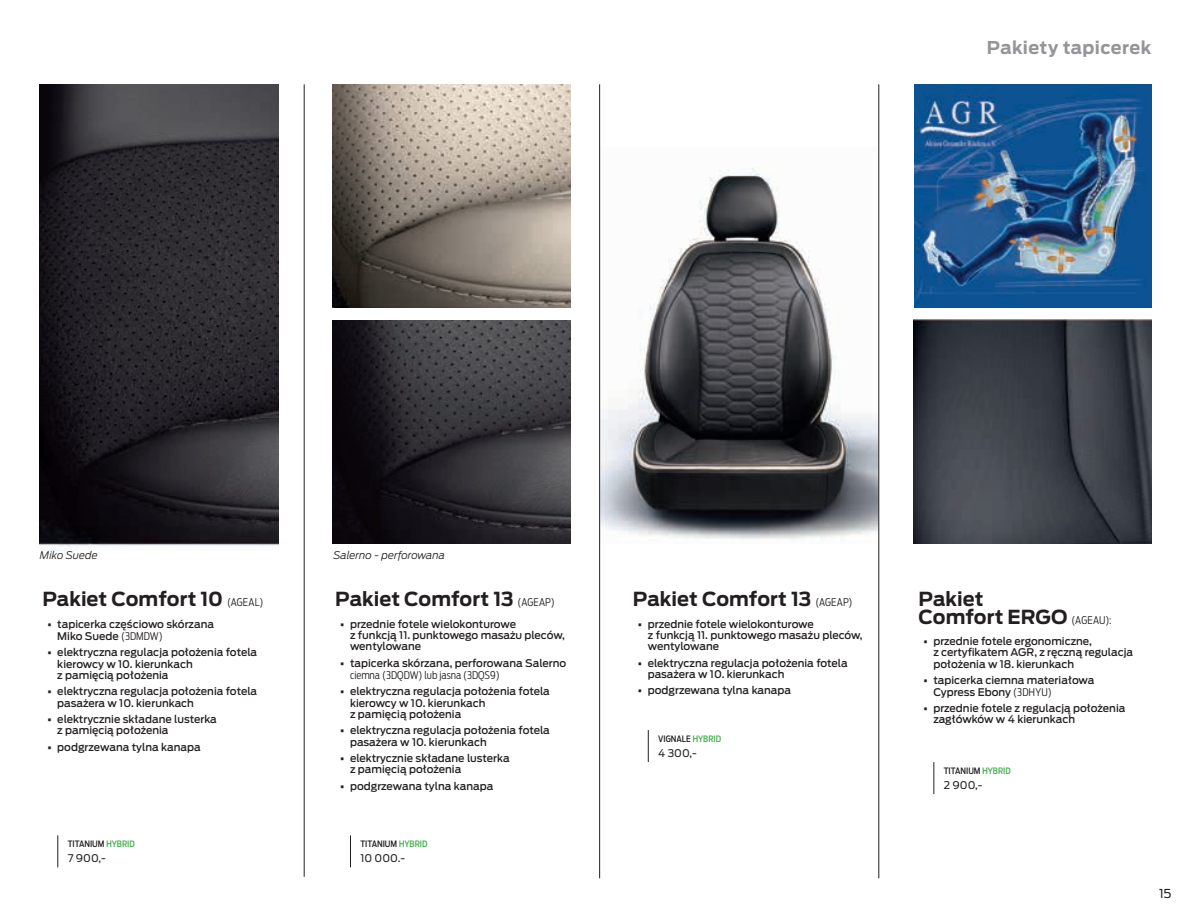
<style>
.page{position:relative;width:1191px;height:918px;background:#fff}
.page>*{position:absolute;margin:0;border:0;box-sizing:border-box;transform-origin:0 0}
.t1{font:700 19.25px/17.5px "Ford Antenna";color:#231f20}
.t2{font:700 17.5px "Ford Antenna";letter-spacing:.02em;color:#939598}
.t3{font:12.25px "Ford Antenna";color:#231f20}
.t4{font:500 10.5px/11.4px "Ford Antenna";color:#231f20}
.t5{font:300 10.5px "Ford Antenna Cond";color:#231f20}
.t6{font:italic 300 10.5px "Ford Antenna";color:#231f20}
.t7{font:10.5px "Ford Antenna";color:#231f20}
.t8{font:500 8.75px "Ford Antenna Cond";color:#231f20}
.s1{font-family:"Ford Antenna Cond";font-weight:300;font-size:10.5px}
.s2{font-weight:900}
.s3{font-family:"Ford Antenna Cond";font-weight:300}
.s4{color:#40ae49}
</style>
<div class="page">
<img style="left:40px;top:84px;width:238px;height:466px">
<img style="left:333px;top:84px;width:238px;height:224px">
<img style="left:914px;top:84px;width:237px;height:224px">
<img style="left:333px;top:320px;width:238px;height:223px">
<hr style="left:304px;top:84px;width:1px;height:793px;background:#231f20">
<img style="left:600px;top:148px;width:278px;height:395px">
<hr style="left:599px;top:84px;width:1px;height:794px;background:#231f20">
<hr style="left:878px;top:84px;width:1px;height:794px;background:#231f20">
<hr style="left:57px;top:835px;width:1px;height:32px;background:#231f20">
<hr style="left:350px;top:835px;width:1px;height:32px;background:#231f20">
<hr style="left:648px;top:730px;width:1px;height:32px;background:#231f20">
<hr style="left:933px;top:762px;width:1px;height:32px;background:#231f20">
<img style="left:913px;top:320px;width:238px;height:223px">
<h2 class="t2" style="left:987px;top:32px;width:166px">Pakiety tapicerek</h2>
<p class="t6" style="left:40px;top:546px;width:59px">Miko Suede</p>
<p class="t6" style="left:333px;top:546px;width:113px">Salerno - perforowana</p>
<h1 class="t1" style="left:42px;top:588px;width:222px">Pakiet Comfort 10 <span class="s1">(AGEAL)</span></h1>
<p class="t4" style="left:57px;top:616px;width:158px;line-height:12.2px;text-indent:-10px"><span class="s2">•</span> tapicerka częściowo skórzana<br>Miko Suede <span class="s3">(3DMDW)</span></p>
<p class="t4" style="left:57px;top:645px;width:201px;text-indent:-10px"><span class="s2">•</span> elektryczna regulacja położenia fotela kierowcy w 10. kierunkach<br>z pamięcią położenia</p>
<p class="t4" style="left:57px;top:684px;width:201px;text-indent:-10px"><span class="s2">•</span> elektryczna regulacja położenia fotela pasażera w 10. kierunkach</p>
<p class="t4" style="left:57px;top:712px;width:161px;text-indent:-10px"><span class="s2">•</span> elektrycznie składane lusterka z pamięcią położenia</p>
<p class="t4" style="left:47px;top:740px;width:155px"><span class="s2">•</span> podgrzewana tylna kanapa</p>
<p class="t8" style="left:68px;top:836px;width:69px">TITANIUM <span class="s4">HYBRID</span></p>
<p class="t7" style="left:68px;top:849px;width:40px">7 900,-</p>
<h1 class="t1" style="left:335px;top:588px;width:221px">Pakiet Comfort 13 <span class="s1">(AGEAP)</span></h1>
<p class="t4" style="left:350px;top:617px;width:216px;text-indent:-10px"><span class="s2">•</span> przednie fotele wielokonturowe<br>z funkcją 11. punktowego masażu pleców, wentylowane</p>
<p class="t4" style="left:340px;top:656px;width:228px"><span class="s2">•</span> tapicerka skórzana, perforowana Salerno</p>
<p class="t5" style="left:350px;top:666px;width:151px">ciemna (3DQDW) lub jasna (3DQS9)</p>
<p class="t4" style="left:350px;top:684px;width:201px;text-indent:-10px"><span class="s2">•</span> elektryczna regulacja położenia fotela kierowcy w 10. kierunkach<br>z pamięcią położenia</p>
<p class="t4" style="left:350px;top:723px;width:201px;text-indent:-10px"><span class="s2">•</span> elektryczna regulacja położenia fotela pasażera w 10. kierunkach</p>
<p class="t4" style="left:350px;top:751px;width:161px;text-indent:-10px"><span class="s2">•</span> elektrycznie składane lusterka z pamięcią położenia</p>
<p class="t4" style="left:340px;top:779px;width:155px"><span class="s2">•</span> podgrzewana tylna kanapa</p>
<p class="t8" style="left:360px;top:836px;width:69px">TITANIUM <span class="s4">HYBRID</span></p>
<p class="t7" style="left:360px;top:849px;width:46px">10 000.-</p>
<h1 class="t1" style="left:633px;top:588px;width:221px">Pakiet Comfort 13 <span class="s1">(AGEAP)</span></h1>
<p class="t4" style="left:648px;top:617px;width:216px;text-indent:-10px"><span class="s2">•</span> przednie fotele wielokonturowe<br>z funkcją 11. punktowego masażu pleców, wentylowane</p>
<p class="t4" style="left:648px;top:656px;width:201px;text-indent:-10px"><span class="s2">•</span> elektryczna regulacja położenia fotela pasażera w 10. kierunkach</p>
<p class="t4" style="left:638px;top:683px;width:155px"><span class="s2">•</span> podgrzewana tylna kanapa</p>
<p class="t8" style="left:658px;top:731px;width:64px">VIGNALE <span class="s4">HYBRID</span></p>
<p class="t7" style="left:658px;top:744px;width:40px">4 300,-</p>
<h1 class="t1" style="left:918px;top:588px;width:194px">Pakiet<br>Comfort ERGO <span class="s1">(AGEAU):</span></h1>
<p class="t4" style="left:933px;top:634px;width:201px;text-indent:-10px"><span class="s2">•</span> przednie fotele ergonomiczne,<br>z certyfikatem AGR, z ręczną regulacja położenia w 18. kierunkach</p>
<p class="t4" style="left:933px;top:673px;width:163px;text-indent:-10px"><span class="s2">•</span> tapicerka ciemna materiałowa<br>Cypress Ebony <span class="s3">(3DHYU)</span></p>
<p class="t4" style="left:933px;top:701px;width:194px;text-indent:-10px"><span class="s2">•</span> przednie fotele z regulacją położenia zagłówków w 4 kierunkach</p>
<p class="t8" style="left:943px;top:763px;width:69px">TITANIUM <span class="s4">HYBRID</span></p>
<p class="t7" style="left:943px;top:776px;width:40px">2 900,-</p>
<p class="t3" style="left:1159px;top:883px;width:14px">15</p>
</div>
